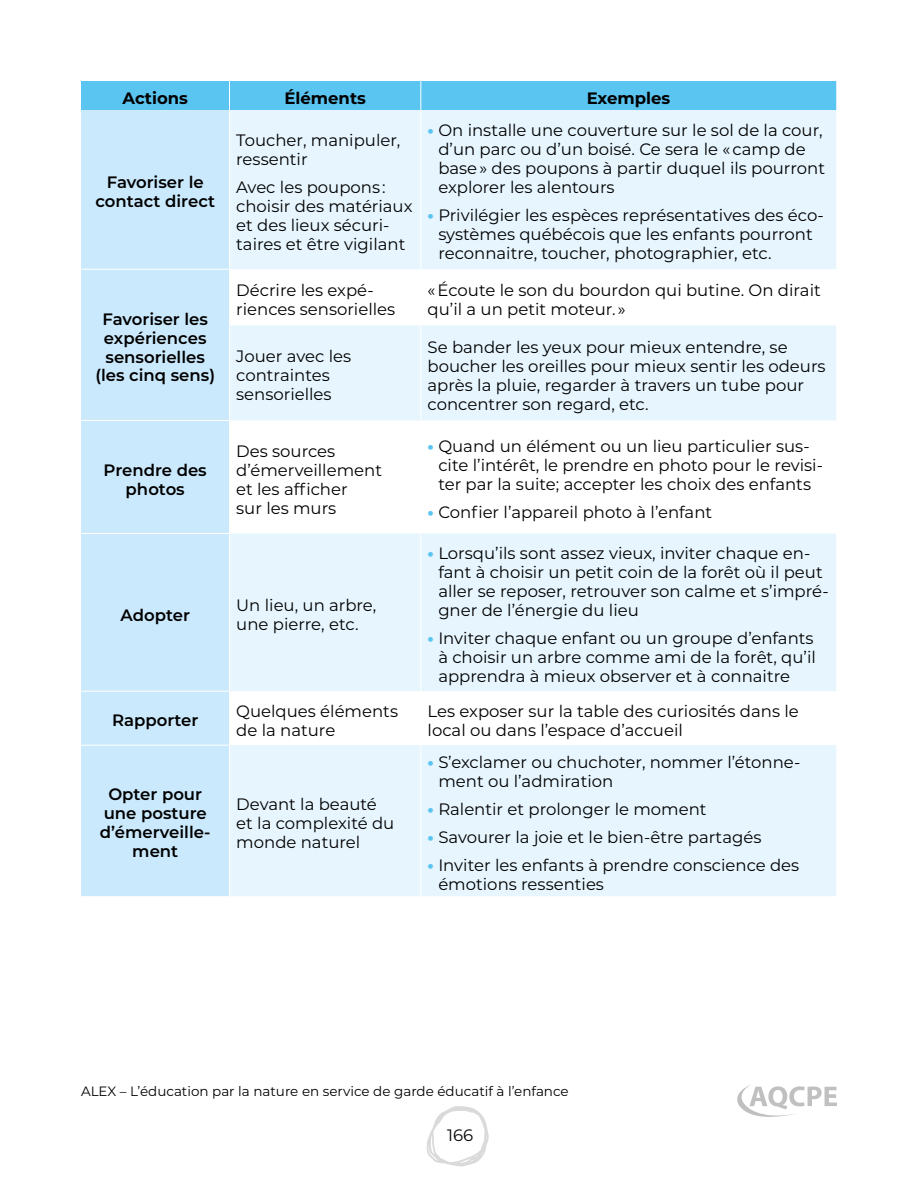
<style>
.page{position:relative;width:918px;height:1188px;background:#fff}
.page>*{position:absolute;margin:0;border:0;box-sizing:border-box;transform-origin:0 0}
.t1{font:16.5px/19px "Montserrat";color:#000}
.t2{font:600 16.5px/19px "Montserrat";color:#000;text-align:center}
.t3{font:700 16.5px "Montserrat";color:#000}
.t4{font:13.5px "Montserrat";color:#000}
.s1{font-weight:800;color:#5bc5f2}
</style>
<div class="page">
<svg style="left:426px;top:1106px;width:63px;height:61px"></svg>
<svg style="left:737px;top:1085px;width:100px;height:32px"></svg>
<div style="left:81px;top:110px;width:148px;height:786px;background:#cbe9fc"></div>
<svg style="left:230px;top:110px;width:606px;height:786px;fill:#e6f5fe"></svg>
<hr style="left:81px;top:269px;width:149px;height:1px;background:#fff">
<hr style="left:81px;top:420px;width:149px;height:1px;background:#fff">
<hr style="left:81px;top:533px;width:149px;height:1px;background:#fff">
<hr style="left:81px;top:691px;width:149px;height:1px;background:#fff">
<hr style="left:81px;top:745px;width:149px;height:1px;background:#fff">
<div style="left:81px;top:81px;width:755px;height:29px;background:#5bc5f2"></div>
<hr style="left:420px;top:110px;width:1px;height:159px;background:#fff">
<hr style="left:420px;top:269px;width:1px;height:56px;background:#fff">
<hr style="left:420px;top:325px;width:1px;height:95px;background:#fff">
<hr style="left:420px;top:420px;width:1px;height:114px;background:#fff">
<hr style="left:420px;top:534px;width:1px;height:157px;background:#fff">
<hr style="left:420px;top:691px;width:1px;height:54px;background:#fff">
<hr style="left:420px;top:745px;width:1px;height:151px;background:#fff">
<p class="t3" style="left:122px;top:86px;width:67px">Actions</p>
<p class="t3" style="left:284px;top:86px;width:83px">Éléments</p>
<p class="t3" style="left:587px;top:86px;width:85px">Exemples</p>
<p class="t2" style="left:95px;top:172px;width:121px">Favoriser le contact direct</p>
<p class="t2" style="left:95px;top:308px;width:121px">Favoriser les expériences sensorielles (les cinq sens)</p>
<p class="t2" style="left:104px;top:460px;width:105px">Prendre des photos</p>
<p class="t1" style="left:236px;top:130px;width:166px">Toucher, manipuler, ressentir</p>
<p class="t1" style="left:236px;top:177px;width:178px">Avec les poupons : choisir des matériaux et des lieux sécuri&shy;taires et être vigilant</p>
<p class="t1" style="left:438px;top:120px;width:388px;text-indent:-11px"><span class="s1">•</span> On installe une couverture sur le sol de la cour, d’un parc ou d’un boisé. Ce sera le « camp de base » des poupons à partir duquel ils pourront explorer les alentours</p>
<p class="t1" style="left:438px;top:205px;width:387px;text-indent:-11px"><span class="s1">•</span> Privilégier les espèces représentatives des éco&shy;systèmes québécois que les enfants pourront reconnaitre, toucher, photographier, etc.</p>
<p class="t1" style="left:236px;top:280px;width:161px">Décrire les expé&shy;riences sensorielles</p>
<p class="t1" style="left:428px;top:280px;width:395px">« Écoute le son du bourdon qui butine. On dirait qu’il a un petit moteur. »</p>
<p class="t1" style="left:236px;top:346px;width:116px">Jouer avec les contraintes sensorielles</p>
<p class="t1" style="left:428px;top:337px;width:400px">Se bander les yeux pour mieux entendre, se boucher les oreilles pour mieux sentir les odeurs après la pluie, regarder à travers un tube pour concentrer son regard, etc.</p>
<p class="t1" style="left:236px;top:441px;width:147px">Des sources d’émerveillement et les afficher<br>sur les murs</p>
<p class="t1" style="left:438px;top:436px;width:386px;text-indent:-11px"><span class="s1">•</span> Quand un élément ou un lieu particulier sus&shy;cite l’intérêt, le prendre en photo pour le revisi&shy;ter par la suite; accepter les choix des enfants</p>
<p class="t1" style="left:428px;top:502px;width:286px"><span class="s1">•</span> Confier l’appareil photo à l’enfant</p>
<p class="t2" style="left:121px;top:604px;width:71px">Adopter</p>
<p class="t1" style="left:236px;top:595px;width:142px">Un lieu, un arbre, une pierre, etc.</p>
<p class="t1" style="left:438px;top:543px;width:392px;text-indent:-11px"><span class="s1">•</span> Lorsqu’ils sont assez vieux, inviter chaque en&shy;fant à choisir un petit coin de la forêt où il peut aller se reposer, retrouver son calme et s’impré&shy;gner de l’énergie du lieu</p>
<p class="t1" style="left:438px;top:628px;width:379px;text-indent:-11px"><span class="s1">•</span> Inviter chaque enfant ou un groupe d’enfants à choisir un arbre comme ami de la forêt, qu’il apprendra à mieux observer et à connaitre</p>
<p class="t2" style="left:112px;top:710px;width:88px">Rapporter</p>
<p class="t1" style="left:236px;top:701px;width:163px">Quelques éléments de la nature</p>
<p class="t1" style="left:428px;top:701px;width:373px">Les exposer sur la table des curiosités dans le local ou dans l’espace d’accueil</p>
<p class="t2" style="left:100px;top:784px;width:112px">Opter pour une posture d’émerveille&shy;ment</p>
<p class="t1" style="left:236px;top:794px;width:160px">Devant la beauté et la complexité du monde naturel</p>
<p class="t1" style="left:438px;top:752px;width:364px;text-indent:-11px"><span class="s1">•</span> S’exclamer ou chuchoter, nommer l’étonne&shy;ment ou l’admiration</p>
<p class="t1" style="left:428px;top:799px;width:281px"><span class="s1">•</span> Ralentir et prolonger le moment</p>
<p class="t1" style="left:428px;top:827px;width:335px"><span class="s1">•</span> Savourer la joie et le bien-être partagés</p>
<p class="t1" style="left:438px;top:855px;width:362px;text-indent:-11px"><span class="s1">•</span> Inviter les enfants à prendre conscience des émotions ressenties</p>
<p class="t4" style="left:81px;top:1082px;width:489px">ALEX – L’éducation par la nature en service de garde éducatif à l’enfance</p>
<p class="t1" style="left:447px;top:1125px;width:28px">166</p>
</div>
